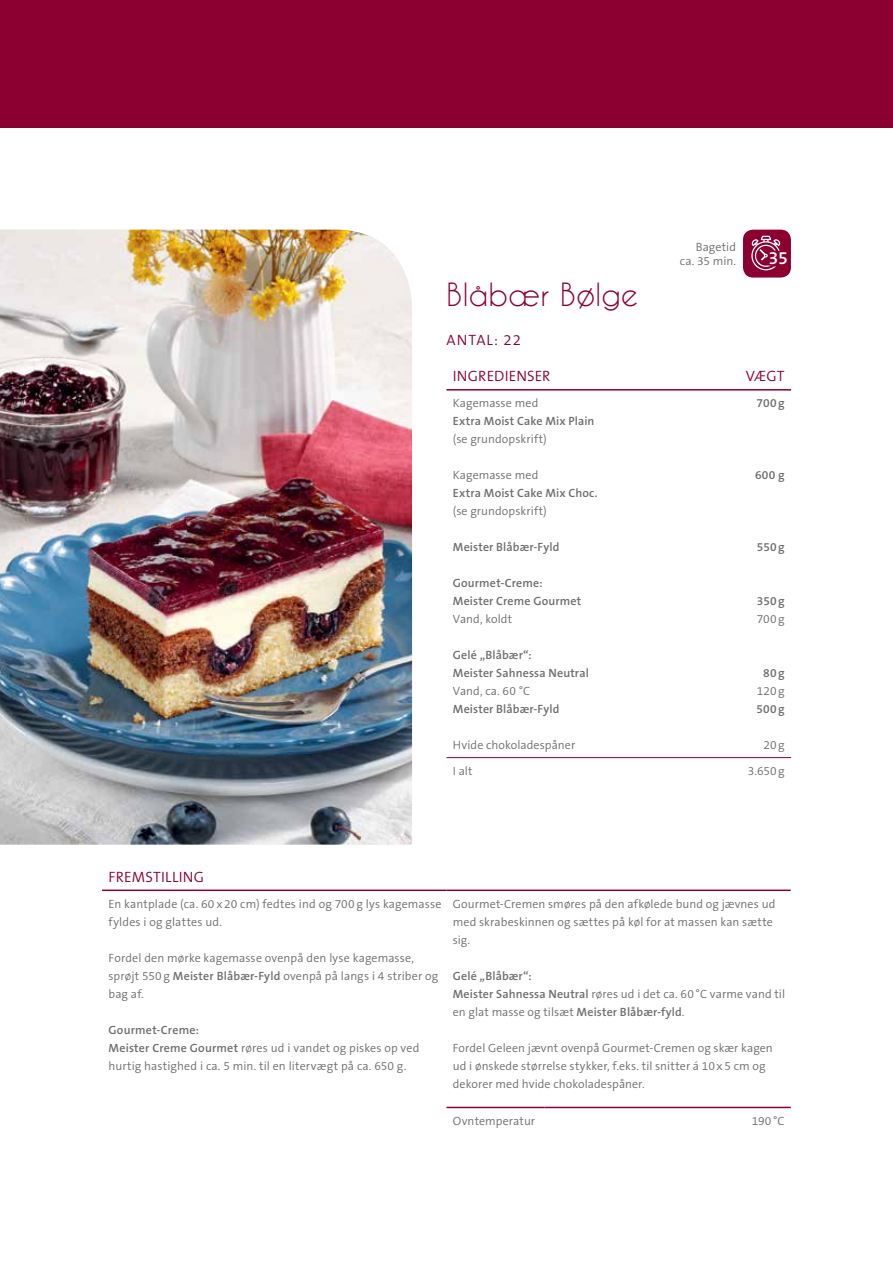
<style>
.page{position:relative;width:893px;height:1263px;background:#fff}
.page>*{position:absolute;margin:0;border:0;box-sizing:border-box;transform-origin:0 0}
.t1{font:30px "Caviar Dreams";letter-spacing:.005em;color:#8b0030}
.t2{font:600 18px "The Sans B6";color:#fff}
.t3{font:300 15px "The Sans B4";letter-spacing:.01em;color:#8b0030}
.t4{font:300 12px/18px "The Sans B4";letter-spacing:.01em;color:#6d6e71}
.t5{font:600 12px/18px "The Sans B6";letter-spacing:.015em;color:#6d6e71}
.s1{font-family:"The Sans B6";font-weight:600}
</style>
<div class="page">
<div style="left:0;top:0;width:893px;height:128px;background:#8b0030"></div>
<hr style="left:102px;top:889px;width:344px;height:2px;background:#8b0030">
<hr style="left:446px;top:889px;width:345px;height:2px;background:#8b0030">
<hr style="left:446px;top:1107px;width:98px;height:1px;background:#8b0030">
<hr style="left:544px;top:1107px;width:247px;height:1px;background:#8b0030">
<hr style="left:446px;top:389px;width:261px;height:2px;background:#8b0030">
<hr style="left:707px;top:389px;width:84px;height:2px;background:#8b0030">
<hr style="left:446px;top:757px;width:261px;height:1px;background:#8b0030">
<hr style="left:707px;top:757px;width:84px;height:1px;background:#8b0030">
<div style="left:743px;top:230px;width:48px;height:48px;background:#8b0030;border-radius:10px"></div>
<svg style="left:751px;top:236px;width:30px;height:34px"></svg>
<img style="left:0;top:230px;width:412px;height:614px">
<h1 class="t1" style="left:446px;top:277px;width:194px">Blåbær Bølge</h1>
<p class="t3" style="left:446px;top:333px;width:76px">ANTAL: 22</p>
<p class="t4" style="left:680px;top:240px;width:58px;line-height:14.4px;text-align:right">Bagetid ca. 35 min.</p>
<h2 class="t2" style="left:768px;top:249px;width:21px">35</h2>
<p class="t3" style="left:453px;top:368px;width:99px">INGREDIENSER</p>
<p class="t3" style="left:746px;top:368px;width:40px">VÆGT</p>
<p class="t4" style="left:453px;top:394px;width:87px">Kagemasse med</p>
<p class="t5" style="left:453px;top:412px;width:143px">Extra Moist Cake Mix Plain</p>
<p class="t4" style="left:453px;top:430px;width:95px">(se grundopskrift)</p>
<p class="t4" style="left:453px;top:466px;width:87px">Kagemasse med</p>
<p class="t5" style="left:453px;top:484px;width:146px">Extra Moist Cake Mix Choc.</p>
<p class="t4" style="left:453px;top:502px;width:95px">(se grundopskrift)</p>
<p class="t5" style="left:453px;top:538px;width:108px">Meister Blåbær-Fyld</p>
<p class="t5" style="left:453px;top:574px;width:130px">Gourmet-Creme:<br>Meister Creme Gourmet</p>
<p class="t4" style="left:453px;top:610px;width:61px">Vand, koldt</p>
<p class="t5" style="left:453px;top:646px;width:137px">Gelé „Blåbær“:<br>Meister Sahnessa Neutral</p>
<p class="t4" style="left:453px;top:682px;width:79px">Vand, ca. 60 °C</p>
<p class="t5" style="left:453px;top:700px;width:108px">Meister Blåbær-Fyld</p>
<p class="t4" style="left:453px;top:736px;width:124px">Hvide chokoladespåner</p>
<p class="t5" style="left:757px;top:394px;width:30px">700g</p>
<p class="t5" style="left:755px;top:466px;width:31px">600 g</p>
<p class="t5" style="left:757px;top:538px;width:29px">550g</p>
<p class="t5" style="left:757px;top:592px;width:29px">350g</p>
<p class="t4" style="left:757px;top:610px;width:30px">700g</p>
<p class="t5" style="left:763px;top:664px;width:23px">80g</p>
<p class="t4" style="left:757px;top:682px;width:29px">120g</p>
<p class="t5" style="left:756px;top:700px;width:30px">500g</p>
<p class="t4" style="left:764px;top:736px;width:23px">20g</p>
<p class="t4" style="left:453px;top:762px;width:21px">I alt</p>
<p class="t4" style="left:748px;top:762px;width:38px">3.650g</p>
<p class="t3" style="left:108px;top:869px;width:97px">FREMSTILLING</p>
<p class="t4" style="left:108px;top:895px;width:334px">En kantplade (ca. 60 x 20 cm) fedtes ind og 700 g lys kagemasse fyldes i og glattes ud.</p>
<p class="t4" style="left:108px;top:949px;width:331px">Fordel den mørke kagemasse ovenpå den lyse kagemasse, sprøjt 550 g <span class="s1">Meister Blåbær-Fyld</span> ovenpå på langs i 4 striber og bag af.</p>
<p class="t5" style="left:108px;top:1021px;width:92px">Gourmet-Creme:</p>
<p class="t4" style="left:108px;top:1039px;width:312px"><span class="s1">Meister Creme Gourmet</span> røres ud i vandet og piskes op ved hurtig hastighed i ca. 5 min. til en litervægt på ca. 650 g.</p>
<p class="t4" style="left:453px;top:895px;width:324px">Gourmet-Cremen smøres på den afkølede bund og jævnes ud med skrabeskinnen og sættes på køl for at massen kan sætte sig.</p>
<p class="t5" style="left:453px;top:967px;width:80px">Gelé „Blåbær“:</p>
<p class="t4" style="left:453px;top:985px;width:334px"><span class="s1">Meister Sahnessa Neutral</span> røres ud i det ca. 60°C varme vand til en glat masse og tilsæt <span class="s1">Meister Blåbær-fyld</span>.</p>
<p class="t4" style="left:453px;top:1039px;width:322px">Fordel Geleen jævnt ovenpå Gourmet-Cremen og skær kagen ud i ønskede størrelse stykker, f.eks. til snitter á 10x5 cm og dekorer med hvide chokoladespåner.</p>
<p class="t4" style="left:453px;top:1112px;width:84px">Ovntemperatur</p>
<p class="t4" style="left:752px;top:1112px;width:34px">190°C</p>
</div>
